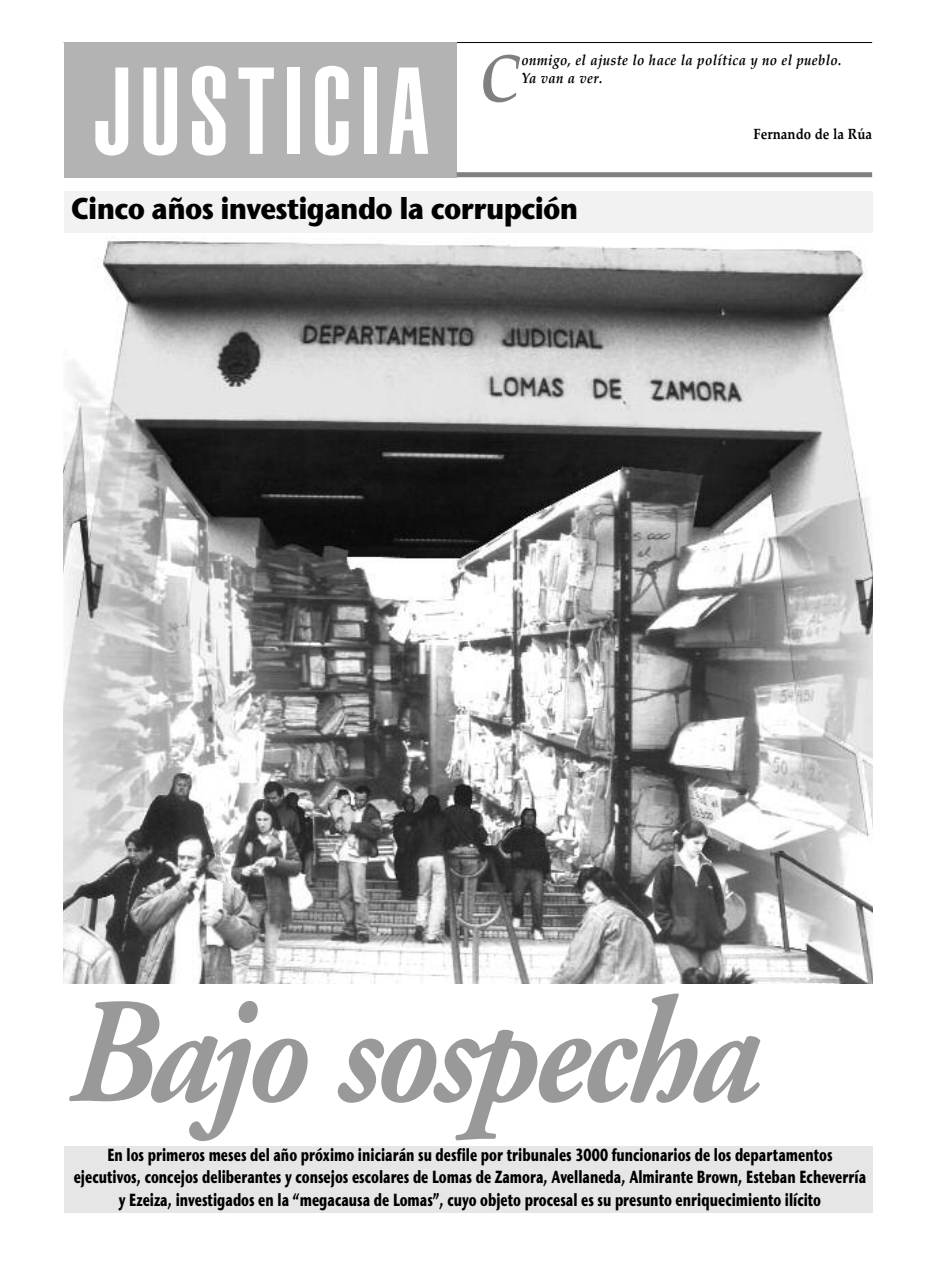
<style>
.page{position:relative;width:936px;height:1276px;background:#fff}
.page>*{position:absolute;margin:0;border:0;box-sizing:border-box;transform-origin:0 0}
.t1{font:italic 700 150px "Adobe Garamond";letter-spacing:-.04em;color:#999;scale:.9 1}
.t2{font:900 extra-condensed 121.25px "Helvetica";letter-spacing:.065em;color:#fff}
.t3{font:30px "Stone Sans ITCTT Bold";letter-spacing:-.025em;color:#000;scale:.9 1}
.t4{font:17.5px/22.5px "Stone Sans ITCTT Bold";color:#000;text-align:center;scale:.7 1}
.t5{font:italic 700 14.75px/17.8px "Palatino Linotype";letter-spacing:.025em;color:#000;scale:.9 1}
.t6{font:700 14.75px "Palatino Linotype";color:#000;scale:.9 1}
</style>
<div class="page">
<div style="left:64px;top:1145px;width:808px;height:67px;background:#e6e6e6"></div>
<hr style="left:64px;top:42px;width:808px;height:1px;background:#000">
<div style="left:64px;top:191px;width:808px;height:793px;background:#f2f2f2"></div>
<img style="left:64px;top:234px;width:808px;height:750px">
<div style="left:64px;top:42px;width:392px;height:135px;background:#b3b3b3"></div>
<div style="left:456px;top:172px;width:416px;height:5px;background:#808080"></div>
<h2 class="t2" style="left:92px;top:67px;width:430px">JUSTICIA <sup>C</sup></h2>
<p class="t5" style="left:521px;top:51px;width:357px">onmigo, el ajuste lo hace la política y no el pueblo.<br>Ya van a ver.</p>
<p class="t6" style="left:753px;top:125px;width:133px">Fernando de la Rúa</p>
<h3 class="t3" style="left:71px;top:189px;width:565px">Cinco años investigando la corrupción</h3>
<h1 class="t1" style="left:64px;top:961px;width:768px">Bajo sospecha</h1>
<p class="t4" style="left:74px;top:1142px;width:1133px">En los primeros meses del año próximo iniciarán su desfile por tribunales 3000 funcionarios de los departamentos ejecutivos, concejos deliberantes y consejos escolares de Lomas de Zamora, Avellaneda, Almirante Brown, Esteban Echeverría y Ezeiza, investigados en la “megacausa de Lomas”, cuyo objeto procesal es su presunto enriquecimiento ilícito</p>
</div>
